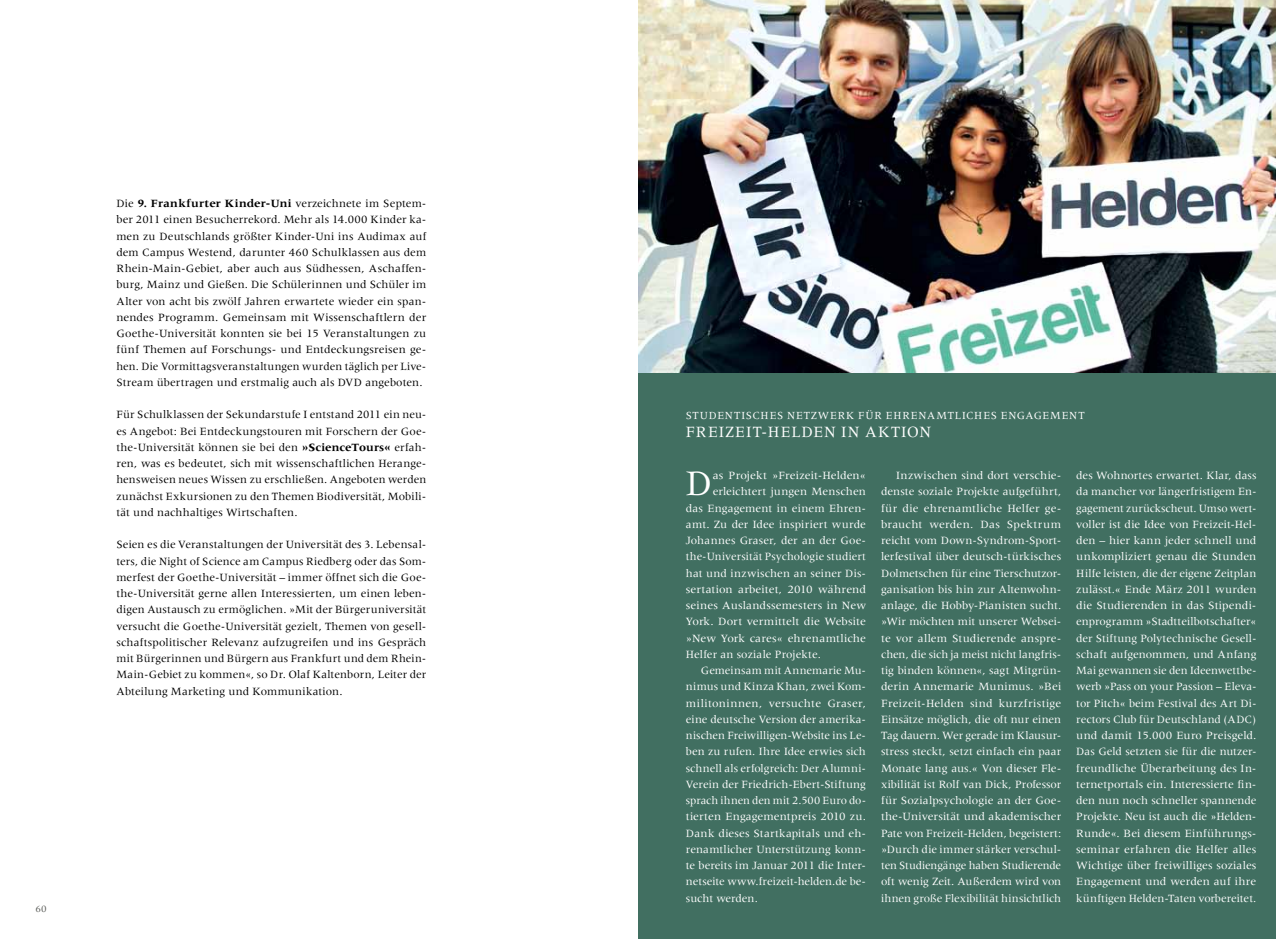
<style>
.page{position:relative;width:1276px;height:939px;background:#fff}
.page>*{position:absolute;margin:0;border:0;box-sizing:border-box;transform-origin:0 0}
.t1{font:37.12px "Meridien LT Std";color:#fff}
.t2{font:16.25px "Meridien LT Std";color:#fff}
.t3{font:11.5px/16.2px "Meridien LT Std";letter-spacing:.005em;color:#fff;text-align:justify}
.t4{font:11.5px/16.2px "Meridien LT Std";letter-spacing:.01em;color:#000;text-align:justify}
.t5{font:11.25px "Meridien LT Std";color:#fff}
.t6{font:10px "Meridien LT Std";color:#5b5d59}
.s1{font-weight:700}
</style>
<div class="page">
<div style="left:638px;top:372px;width:638px;height:567px;background:#416f61"></div>
<img style="left:638px;top:0;width:638px;height:372px">
<p class="t4" style="left:116px;top:195px;width:311px">Die <span class="s1">9. Frankfurter Kinder-Uni</span> verzeichnete im Septem&shy;ber 2011 einen Besucherrekord. Mehr als 14.000 Kinder ka&shy;men zu Deutschlands größter Kinder-Uni ins Audimax auf dem Campus Westend, darunter 460 Schulklassen aus dem Rhein-Main-Gebiet, aber auch aus Südhessen, Aschaffen&shy;burg, Mainz und Gießen. Die Schülerinnen und Schüler im Alter von acht bis zwölf Jahren erwartete wieder ein span&shy;nendes Programm. Gemeinsam mit Wissenschaftlern der Goethe-Universität konnten sie bei 15 Veranstaltungen zu fünf Themen auf Forschungs- und Entdeckungsreisen ge&shy;hen. Die Vormittagsveranstaltungen wurden täglich per Live-Stream übertragen und erstmalig auch als DVD angeboten.</p>
<p class="t4" style="left:116px;top:407px;width:311px">Für Schulklassen der Sekundarstufe I entstand 2011 ein neu&shy;es Angebot: Bei Entdeckungstouren mit Forschern der Goe&shy;the-Universität können sie bei den <span class="s1">»ScienceTours«</span> erfah&shy;ren, was es bedeutet, sich mit wissenschaftlichen Herange&shy;hensweisen neues Wissen zu erschließen. Angeboten werden zunächst Exkursionen zu den Themen Biodiversität, Mobili&shy;tät und nachhaltiges Wirtschaften.</p>
<p class="t4" style="left:116px;top:537px;width:311px">Seien es die Veranstaltungen der Universität des 3. Lebensal&shy;ters, die Night of Science am Campus Riedberg oder das Som&shy;merfest der Goethe-Universität – immer öffnet sich die Goe&shy;the-Universität gerne allen Interessierten, um einen leben&shy;digen Austausch zu ermöglichen. »Mit der Bürgeruniversität versucht die Goethe-Universität gezielt, Themen von gesell&shy;schaftspolitischer Relevanz aufzugreifen und ins Gespräch mit Bürgerinnen und Bürgern aus Frankfurt und dem Rhein-Main-Gebiet zu kommen«, so Dr. Olaf Kaltenborn, Leiter der Abteilung Marketing und Kommunikation.</p>
<p class="t6" style="left:35px;top:903px;width:13px">60</p>
<p class="t5" style="left:686px;top:409px;width:16px">Studentisches</p>
<p class="t5" style="left:787px;top:409px;width:19px">Netzwerk</p>
<p class="t5" style="left:858px;top:409px;width:9px">für</p>
<p class="t5" style="left:886px;top:409px;width:9px">ehrenamtliches</p>
<p class="t5" style="left:1001px;top:409px;width:18px">Engagement</p>
<h2 class="t2" style="left:686px;top:422px;width:21px">Freizeit</h2>
<h2 class="t2" style="left:761px;top:422px;width:32px">-Helden</h2>
<h2 class="t2" style="left:841px;top:422px;width:49px">in Aktion</h2>
<h1 class="t1" style="left:686px;top:463px;width:28px">D</h1>
<p class="t3" style="left:712px;top:467px;width:155px">as Projekt »Freizeit-Helden«</p>
<p class="t3" style="left:881px;top:467px;width:182px;text-indent:15px">Inzwischen sind dort verschie&shy;denste soziale Projekte aufgeführt, für die ehrenamtliche Helfer ge&shy;braucht werden. Das Spektrum reicht vom Down-Syndrom-Sport&shy;lerfestival über deutsch-türkisches Dolmetschen für eine Tierschutzor&shy;ganisation bis hin zur Altenwohn&shy;anlage, die Hobby-Pianisten sucht. »Wir möchten mit unserer Websei&shy;te vor allem Studierende anspre&shy;chen, die sich ja meist nicht langfris&shy;tig binden können«, sagt Mitgrün&shy;derin Annemarie Munimus. »Bei Freizeit-Helden sind kurzfristige Einsätze möglich, die oft nur einen Tag dauern. Wer gerade im Klausur&shy;stress steckt, setzt einfach ein paar Monate lang aus.« Von dieser Fle&shy;xibilität ist Rolf van Dick, Professor für Sozialpsychologie an der Goe&shy;the-Universität und akademischer Pate von Freizeit-Helden, begeistert: »Durch die immer stärker verschul&shy;ten Studiengänge haben Studierende oft wenig Zeit. Außerdem wird von ihnen große Flexibilität hinsichtlich</p>
<p class="t3" style="left:1076px;top:467px;width:182px">des Wohnortes erwartet. Klar, dass da mancher vor längerfristigem En&shy;gagement zurückscheut. Umso wert&shy;voller ist die Idee von Freizeit-Hel&shy;den – hier kann jeder schnell und unkompliziert genau die Stunden Hilfe leisten, die der eigene Zeitplan zulässt.« Ende März 2011 wurden die Studierenden in das Stipendi&shy;enprogramm »Stadtteilbotschafter« der Stiftung Polytechnische Gesell&shy;schaft aufgenommen, und Anfang Mai gewannen sie den Ideenwettbe&shy;werb »Pass on your Passion – Eleva&shy;tor Pitch« beim Festival des Art Di&shy;rectors Club für Deutschland (ADC) und damit 15.000 Euro Preisgeld.<br>Das Geld setzten sie für die nutzer&shy;freundliche Überarbeitung des In&shy;ternetportals ein. Interessierte fin&shy;den nun noch schneller spannende Projekte. Neu ist auch die »Helden-Runde«. Bei diesem Einführungs&shy;seminar erfahren die Helfer alles Wichtige über freiwilliges soziales Engagement und werden auf ihre künftigen Helden-Taten vorbereitet.</p>
<p class="t3" style="left:712px;top:484px;width:155px">erleichtert jungen Menschen</p>
<p class="t3" style="left:686px;top:500px;width:182px">das Engagement in einem Ehren-</p>
<p class="t3" style="left:686px;top:516px;width:182px">amt. Zu der Idee inspiriert wurde</p>
<p class="t3" style="left:686px;top:532px;width:182px">Johannes Graser, der an der Goe-</p>
<p class="t3" style="left:686px;top:549px;width:182px">the-Universität Psychologie studiert</p>
<p class="t3" style="left:686px;top:565px;width:182px">hat und inzwischen an seiner Dis-</p>
<p class="t3" style="left:686px;top:581px;width:182px">sertation arbeitet, 2010 während</p>
<p class="t3" style="left:686px;top:597px;width:182px">seines Auslandssemesters in New</p>
<p class="t3" style="left:686px;top:614px;width:182px">York. Dort vermittelt die Website</p>
<p class="t3" style="left:686px;top:630px;width:182px">»New York cares« ehrenamtliche</p>
<p class="t3" style="left:686px;top:646px;width:137px">Helfer an soziale Projekte.</p>
<p class="t3" style="left:701px;top:662px;width:167px">Gemeinsam mit Annemarie Mu-</p>
<p class="t3" style="left:686px;top:679px;width:182px">nimus und Kinza Khan, zwei Kom-</p>
<p class="t3" style="left:686px;top:695px;width:182px">militoninnen, versuchte Graser,</p>
<p class="t3" style="left:686px;top:711px;width:182px">eine deutsche Version der amerika-</p>
<p class="t3" style="left:686px;top:727px;width:182px">nischen Freiwilligen-Website ins Le-</p>
<p class="t3" style="left:686px;top:744px;width:182px">ben zu rufen. Ihre Idee erwies sich</p>
<p class="t3" style="left:686px;top:760px;width:182px">schnell als erfolgreich: Der Alumni-</p>
<p class="t3" style="left:686px;top:776px;width:182px">Verein der Friedrich-Ebert-Stiftung</p>
<p class="t3" style="left:686px;top:792px;width:182px">sprach ihnen den mit 2.500 Euro do-</p>
<p class="t3" style="left:686px;top:809px;width:182px">tierten Engagementpreis 2010 zu.</p>
<p class="t3" style="left:686px;top:825px;width:182px">Dank dieses Startkapitals und eh-</p>
<p class="t3" style="left:686px;top:841px;width:182px">renamtlicher Unterstützung konn-</p>
<p class="t3" style="left:686px;top:857px;width:182px">te bereits im Januar 2011 die Inter-</p>
<p class="t3" style="left:686px;top:874px;width:182px">netseite www.freizeit-helden.de be-</p>
<p class="t3" style="left:686px;top:890px;width:74px">sucht werden.</p>
</div>
